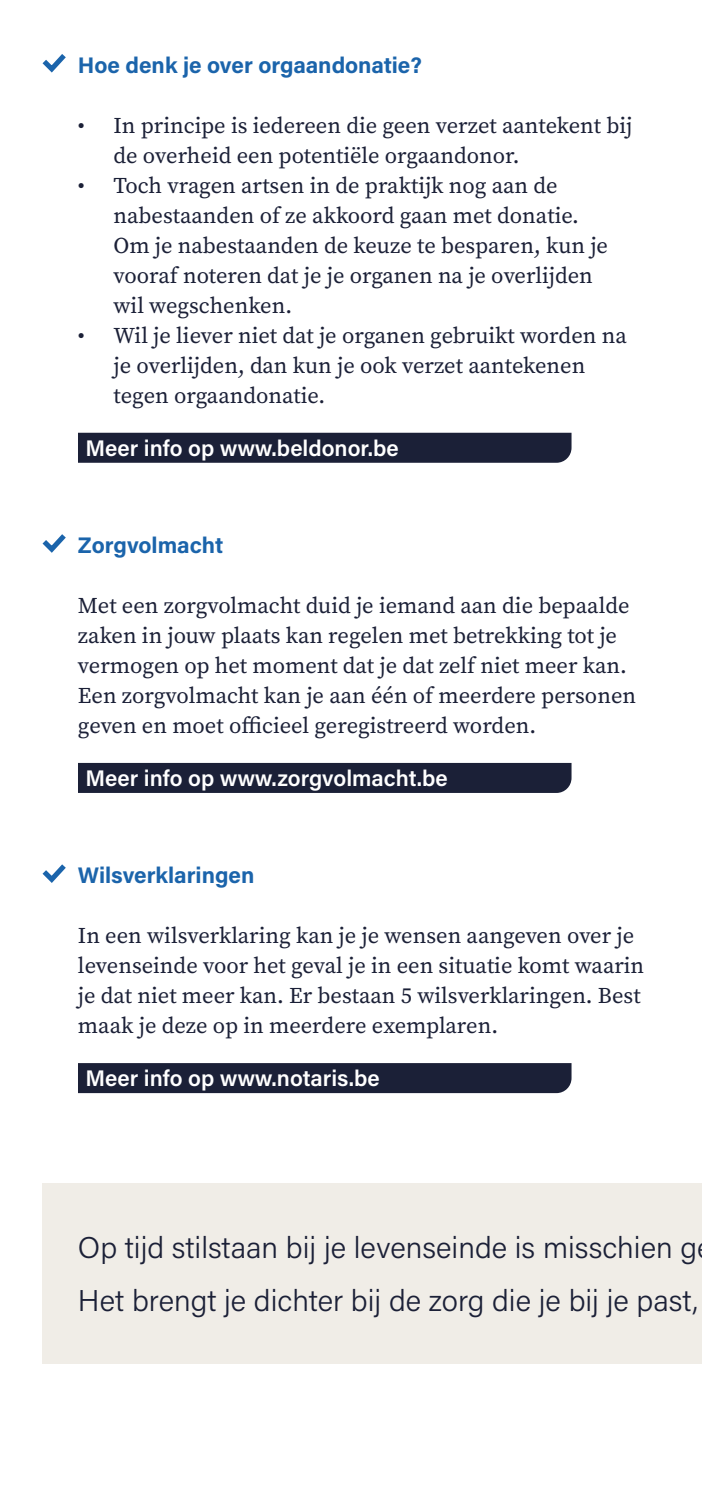
<style>
.page{position:relative;width:702px;height:1489px;background:#fff}
.page>*{position:absolute;margin:0;border:0;box-sizing:border-box;transform-origin:0 0}
.t1{font:300 30px/52.5px "Acumin Pro";color:#1b2037}
.t2{font:22.5px/30px "Source Serif Pro";color:#1b2037}
.t3{font:600 22.5px "Acumin Pro";color:#fff}
.t4{font:700 22.5px "Acumin Pro";color:#1b64ab}
</style>
<div class="page">
<div style="left:43px;top:1183px;width:659px;height:180px;background:#f0ede7"></div>
<svg style="left:42px;top:54px;width:24px;height:19px"></svg>
<svg style="left:42px;top:534px;width:24px;height:19px"></svg>
<svg style="left:42px;top:864px;width:24px;height:19px"></svg>
<div style="left:78px;top:1063px;width:493px;height:30px;background:#1b2037"></div>
<div style="left:78px;top:763px;width:493px;height:30px;background:#1b2037"></div>
<div style="left:78px;top:433px;width:493px;height:30px;background:#1b2037"></div>
<p class="t4" style="left:78px;top:49px;width:345px">Hoe denk je over orgaandonatie?</p>
<p class="t2" style="left:113px;top:110px;width:520px;text-indent:-35px">• In principe is iedereen die geen verzet aantekent bij de overheid een potentiële orgaandonor.</p>
<p class="t2" style="left:113px;top:170px;width:496px;text-indent:-35px">• Toch vragen artsen in de praktijk nog aan de nabestaanden of ze akkoord gaan met donatie.<br>Om je nabestaanden de keuze te besparen, kun je vooraf noteren dat je je organen na je overlijden wil wegschenken.</p>
<p class="t2" style="left:113px;top:320px;width:515px;text-indent:-35px">• Wil je liever niet dat je organen gebruikt worden na je overlijden, dan kun je ook verzet aantekenen tegen orgaandonatie.</p>
<p class="t3" style="left:85px;top:432px;width:315px">Meer info op www.beldonor.be</p>
<p class="t4" style="left:78px;top:529px;width:147px">Zorgvolmacht</p>
<p class="t2" style="left:78px;top:590px;width:559px">Met een zorgvolmacht duid je iemand aan die bepaalde zaken in jouw plaats kan regelen met betrekking tot je vermogen op het moment dat je dat zelf niet meer kan.<br>Een zorgvolmacht kan je aan één of meerdere personen geven en moet officieel geregistreerd worden.</p>
<p class="t3" style="left:85px;top:762px;width:364px">Meer info op www.zorgvolmacht.be</p>
<p class="t4" style="left:78px;top:859px;width:178px">Wilsverklaringen</p>
<p class="t2" style="left:78px;top:920px;width:567px">In een wilsverklaring kan je je wensen aangeven over je levenseinde voor het geval je in een situatie komt waarin je dat niet meer kan. Er bestaan 5 wilsverklaringen. Best maak je deze op in meerdere exemplaren.</p>
<p class="t3" style="left:85px;top:1062px;width:296px">Meer info op www.notaris.be</p>
<h1 class="t1" style="left:78px;top:1219px;width:621px">Op tijd stilstaan bij je levenseinde is misschien g<br>Het brengt je dichter bij de zorg die je bij je past,</h1>
</div>
